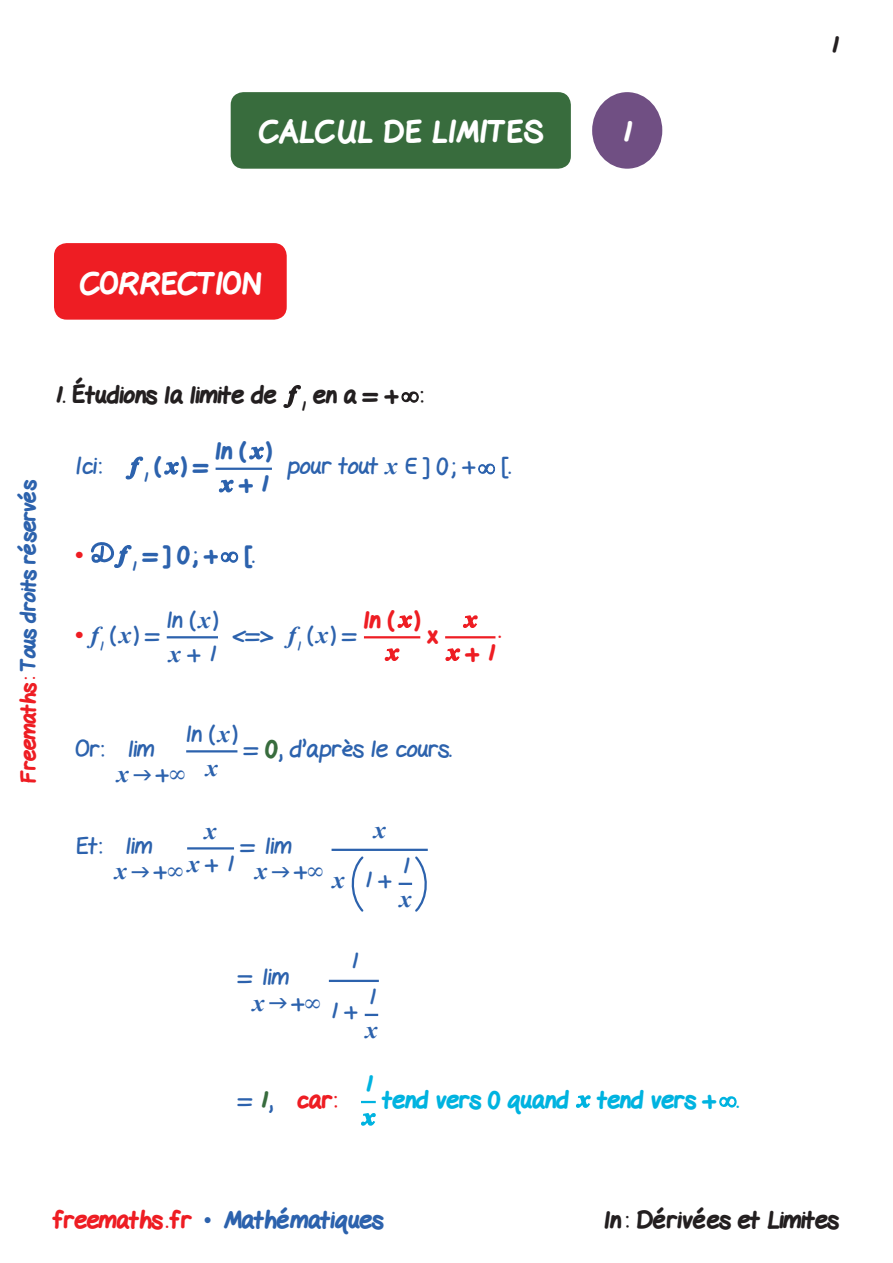
<style>
.page{position:relative;width:893px;height:1263px;background:#fff}
.page>*{position:absolute;margin:0;border:0;box-sizing:border-box;transform-origin:0 0}
.t1{font:800 30px "Gel Pen";letter-spacing:.02em;color:#fff}
.t2{font:800 30px "Gel Pen";color:#fff}
.Texte-corr{font:24px/34.5px "Gel Pen";color:#2c62ad}
.Texte-Ennonce{font:800 24px "Gel Pen";color:#231f20}
.Texte-Ennonce-2{font:800 24px/33px "Gel Pen";color:#2c62ad;text-align:right}
.Texte-corr-2{font:800 24px "Gel Pen";color:#00b3e0}
.Texte-corr-3{font:800 24px "Gel Pen";color:#ee1d23}
.t3{font:italic 700 24px/33px "Times New Roman";color:#2c62ad;text-align:center}
.Texte-corr-4{font:800 24px "Gel Pen";color:#2c62ad}
.t4{font:800 21px "Gel Pen";letter-spacing:-.01em;color:#2c62ad}
.s1{color:#ee1d23}
.s2{font-family:"Times New Roman";font-weight:700;font-style:italic}
.s3{font-weight:800}
.s4{font-family:"Times New Roman";font-weight:700;color:#ee1d23}
.s5{font-weight:800;color:#386c3d}
.s6{font-family:"Gel Pen";font-weight:400;font-style:normal}
.s7{font-weight:400;color:#2c62ad}
.s8{color:#386c3d}
.s9{font-family:"Times New Roman";font-weight:400}
</style>
<div class="page">
<div style="left:54px;top:243px;width:233px;height:77px;background:#ee1d23;border-radius:13px"></div>
<svg style="left:283px;top:385px;width:18px;height:23px"></svg>
<svg style="left:401px;top:391px;width:18px;height:12px"></svg>
<svg style="left:125px;top:456px;width:19px;height:24px"></svg>
<svg style="left:164px;top:461px;width:15px;height:14px"></svg>
<hr style="left:216px;top:468px;width:56px;height:2px;background:#2c62ad">
<svg style="left:249px;top:446px;width:15px;height:14px"></svg>
<svg style="left:218px;top:479px;width:16px;height:14px"></svg>
<svg style="left:478px;top:463px;width:17px;height:12px"></svg>
<svg style="left:91px;top:542px;width:41px;height:26px"></svg>
<svg style="left:220px;top:551px;width:19px;height:12px"></svg>
<hr style="left:167px;top:636px;width:51px;height:2px;background:#2c62ad">
<hr style="left:364px;top:636px;width:56px;height:2px;background:#ee1d23">
<svg style="left:397px;top:615px;width:16px;height:13px"></svg>
<svg style="left:384px;top:648px;width:16px;height:13px"></svg>
<hr style="left:445px;top:636px;width:50px;height:2px;background:#ee1d23">
<svg style="left:463px;top:615px;width:15px;height:13px"></svg>
<svg style="left:445px;top:648px;width:16px;height:13px"></svg>
<hr style="left:186px;top:750px;width:51px;height:2px;background:#2c62ad">
<hr style="left:187px;top:847px;width:47px;height:2px;background:#2c62ad">
<hr style="left:332px;top:849px;width:96px;height:2px;background:#2c62ad">
<svg style="left:351px;top:856px;width:13px;height:56px"></svg>
<svg style="left:399px;top:856px;width:28px;height:56px"></svg>
<hr style="left:329px;top:980px;width:50px;height:2px;background:#2c62ad">
<svg style="left:365px;top:1014px;width:13px;height:2px"></svg>
<svg style="left:361px;top:1101px;width:15px;height:2px"></svg>
<svg style="left:361px;top:1113px;width:15px;height:13px"></svg>
<svg style="left:576px;top:1095px;width:15px;height:13px"></svg>
<svg style="left:719px;top:1096px;width:18px;height:12px"></svg>
<div style="left:592px;top:92px;width:70px;height:77px;background:#704f83;border-radius:50%"></div>
<div style="left:231px;top:92px;width:340px;height:77px;background:#386c3d;border-radius:13px"></div>
<p class="t1" style="left:258px;top:107px;width:286px">CALCUL DE LIMITES</p>
<p class="t1" style="left:621px;top:107px;width:12px">1</p>
<p class="Texte-Ennonce" style="left:830px;top:25px;width:10px">1</p>
<p class="t2" style="left:80px;top:259px;width:183px">CORRECTION</p>
<p class="t4" style="left:11px;top:783px;width:305px;rotate:-90deg"><span class="s1">Freemaths:</span> Tous droits réservés</p>
<p class="Texte-Ennonce" style="left:54px;top:375px;width:371px">1. Étudions la limite de <sub>1</sub> en a = + :</p>
<p class="Texte-Ennonce-2" style="left:216px;top:432px;width:58px">ln ( ) + 1</p>
<p class="Texte-corr" style="left:75px;top:446px;width:28px">Ici:</p>
<p class="Texte-corr-4" style="left:143px;top:446px;width:67px"><sub>1</sub>( ) =</p>
<p class="Texte-corr" style="left:287px;top:446px;width:225px">pour tout <span class="s2">x</span> <span class="s3">ı</span> ] 0 ; + [.</p>
<p class="Texte-Ennonce-2" style="left:75px;top:536px;width:181px"><span class="s4">•</span> <sub>1</sub> = ] 0; + [.</p>
<p class="Texte-corr" style="left:167px;top:600px;width:53px">ln (<span class="s2">x</span>) <span class="s2">x</span> + 1</p>
<p class="Texte-corr" style="left:75px;top:615px;width:86px"><span class="s4">•</span> <span class="s2">f</span><sub>1</sub> (<span class="s2">x</span>) =</p>
<p class="Texte-corr-3" style="left:364px;top:600px;width:58px">ln ( )</p>
<p class="Texte-corr" style="left:233px;top:615px;width:125px">&lt;=&gt; <span class="s2">f</span><sub>1</sub> (<span class="s2">x</span>) =</p>
<p class="Texte-corr-3" style="left:427px;top:615px;width:12px">x</p>
<p class="Texte-corr-3" style="left:498px;top:610px;width:4px">.</p>
<p class="Texte-corr-3" style="left:466px;top:633px;width:30px">+ 1</p>
<p class="Texte-corr" style="left:186px;top:714px;width:53px;text-align:center">ln (<span class="s2">x</span>) <span class="s2">x</span></p>
<p class="Texte-corr" style="left:245px;top:729px;width:208px">= <span class="s5">0</span>, d’après le cours.</p>
<p class="Texte-corr" style="left:75px;top:729px;width:30px">Or:</p>
<p class="Texte-corr" style="left:117px;top:733px;width:71px;line-height:25.5px;text-indent:11px">lim<br><span class="s2">x</span> +∞</p>
<p class="Texte-corr" style="left:75px;top:826px;width:28px">Et:</p>
<p class="Texte-corr" style="left:115px;top:830px;width:71px;line-height:25.5px;text-indent:11px">lim<br><span class="s2">x</span> +∞</p>
<p class="t3" style="left:188px;top:813px;width:48px">x<br>x <span class="s6">+ 1</span></p>
<p class="Texte-corr" style="left:241px;top:826px;width:52px">= lim</p>
<p class="t3" style="left:255px;top:854px;width:71px">x <span class="s6">+</span>∞</p>
<p class="t3" style="left:332px;top:804px;width:60px;line-height:50.2px;text-align:right">x<br>x <span class="s6">1 +</span></p>
<p class="Texte-corr" style="left:399px;top:847px;width:13px;line-height:33px">1 <span class="s2">x</span></p>
<p class="Texte-corr" style="left:239px;top:957px;width:52px">= lim</p>
<p class="t3" style="left:252px;top:985px;width:71px">x <span class="s6">+</span>∞</p>
<p class="Texte-corr" style="left:330px;top:933px;width:30px;line-height:50.2px;text-align:right">1<br>1 +</p>
<p class="Texte-corr" style="left:365px;top:978px;width:13px;line-height:33px">1 <span class="s2">x</span></p>
<p class="Texte-corr-3" style="left:239px;top:1079px;width:100px"><span class="s7">=</span> <span class="s8">1</span><span class="s7">,</span> car:</p>
<p class="Texte-corr-2" style="left:364px;top:1064px;width:10px">1</p>
<p class="Texte-corr-2" style="left:383px;top:1079px;width:358px">tend vers 0 quand tend vers + .</p>
<p class="Texte-Ennonce-2" style="left:54px;top:1201px;width:331px"><span class="s1">freemaths . fr</span> <span class="s9">•</span> Mathématiques</p>
<p class="Texte-Ennonce" style="left:605px;top:1200px;width:236px">ln : Dérivées et Limites</p>
</div>
